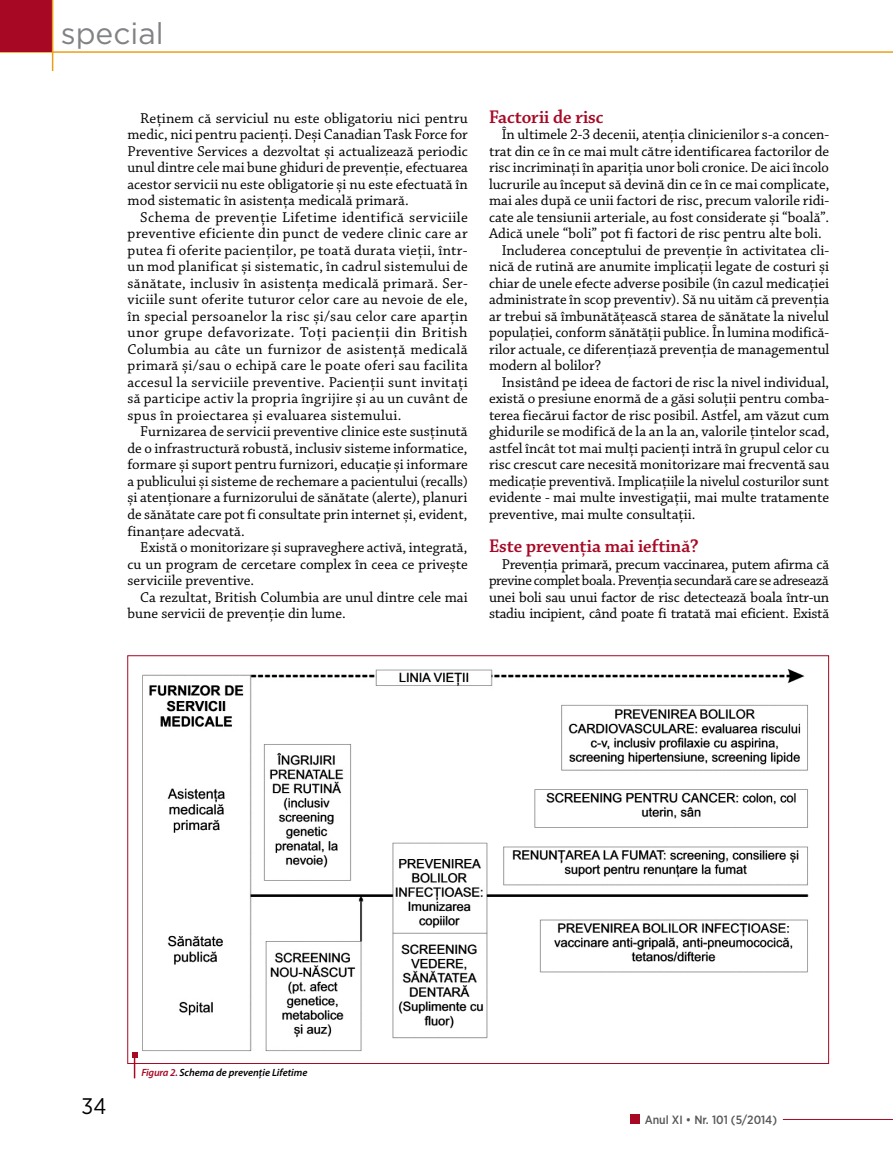
<style>
.page{position:relative;width:893px;height:1149px;background:#fff}
.page>*{position:absolute;margin:0;border:0;box-sizing:border-box;transform-origin:0 0}
.t1{font:30px "Gotham";color:#808285}
.t2{font:22.5px "Gotham Narrow";color:#000}
.t3{font:19.5px "Chaparral Pro Semibold Subh";color:#a70925}
.t4{font:15px/16.5px "Chaparral Pro";color:#000;text-align:justify}
.t5{font:500 12px "Gotham Narrow";color:#58595b}
.t6{font:italic 600 10.5px "Myriad Pro";color:#000}
.s1{color:#a70925}
</style>
<div class="page">
<hr style="left:783px;top:1118px;width:110px;height:1px;background:#a70925">
<div style="left:631px;top:1114px;width:9px;height:9px;background:#a70925"></div>
<hr style="left:0;top:51px;width:893px;height:2px;background:#ed9e19">
<div style="left:0;top:0;width:52px;height:51px;background:#a70925"></div>
<hr style="left:52px;top:0;width:1px;height:71px;background:#ed9e19">
<img style="left:142px;top:669px;width:667px;height:383px">
<svg style="left:132px;top:1052px;width:6px;height:25px"></svg>
<h1 class="t1" style="left:61px;top:14px;width:104px">special</h1>
<p class="t4" style="left:128px;top:110px;width:342px;text-indent:13px">Reținem că serviciul nu este obligatoriu nici pentru medic, nici pentru pacienți. Deși Canadian Task Force for Preventive Services a dezvoltat și actualizează periodic unul dintre cele mai bune ghiduri de prevenție, efectuarea acestor servicii nu este obligatorie și nu este efectuată în mod sistematic în asistența medicală primară.</p>
<p class="t4" style="left:128px;top:209px;width:342px;text-indent:13px">Schema de prevenție Lifetime identifică serviciile preventive eficiente din punct de vedere clinic care ar putea fi oferite pacienților, pe toată durata vieții, într&shy;un mod planificat și sistematic, în cadrul sistemului de sănătate, inclusiv în asistența medicală primară. Ser&shy;viciile sunt oferite tuturor celor care au nevoie de ele, în special persoanelor la risc și/sau celor care aparțin unor grupe defavorizate. Toți pacienții din British Columbia au câte un furnizor de asistență medicală primară și/sau o echipă care le poate oferi sau facilita accesul la serviciile preventive. Pacienții sunt invitați să participe activ la propria îngrijire și au un cuvânt de spus în proiectarea și evaluarea sistemului.</p>
<p class="t4" style="left:128px;top:424px;width:342px;text-indent:13px">Furnizarea de servicii preventive clinice este susținută de o infrastructură robustă, inclusiv sisteme informatice, formare și suport pentru furnizori, educație și informare a publicului și sisteme de rechemare a pacientului (recalls) și atenționare a furnizorului de sănătate (alerte), planuri de sănătate care pot fi consultate prin internet și, evident, finanțare adecvată.</p>
<p class="t4" style="left:128px;top:539px;width:342px;text-indent:13px">Există o monitorizare și supraveghere activă, integrată, cu un program de cercetare complex în ceea ce privește serviciile preventive.</p>
<p class="t4" style="left:128px;top:589px;width:342px;text-indent:13px">Ca rezultat, British Columbia are unul dintre cele mai bune servicii de prevenție din lume.</p>
<h3 class="t3" style="left:489px;top:106px;width:116px">Factorii de risc</h3>
<p class="t4" style="left:502px;top:127px;width:329px">În ultimele 2-3 decenii, atenția clinicienilor s-a concen-</p>
<p class="t4" style="left:489px;top:143px;width:342px">trat din ce în ce mai mult către identificarea factorilor de</p>
<p class="t4" style="left:489px;top:160px;width:342px">risc incriminați în apariția unor boli cronice. De aici încolo</p>
<p class="t4" style="left:489px;top:176px;width:342px">lucrurile au început să devină din ce în ce mai complicate,</p>
<p class="t4" style="left:489px;top:193px;width:342px">mai ales după ce unii factori de risc, precum valorile ridi-</p>
<p class="t4" style="left:489px;top:209px;width:342px">cate ale tensiunii arteriale, au fost considerate și “boală”.</p>
<p class="t4" style="left:489px;top:226px;width:334px">Adică unele “boli” pot fi factori de risc pentru alte boli.</p>
<p class="t4" style="left:502px;top:242px;width:329px">Includerea conceptului de prevenție în activitatea cli-</p>
<p class="t4" style="left:489px;top:259px;width:342px">nică de rutină are anumite implicații legate de costuri și</p>
<p class="t4" style="left:489px;top:275px;width:342px">chiar de unele efecte adverse posibile (în cazul medicației</p>
<p class="t4" style="left:489px;top:292px;width:342px">administrate în scop preventiv). Să nu uităm că prevenția</p>
<p class="t4" style="left:489px;top:308px;width:342px">ar trebui să îmbunătățească starea de sănătate la nivelul</p>
<p class="t4" style="left:489px;top:325px;width:341px">populației, conform sănătății publice. În lumina modifică-</p>
<p class="t4" style="left:489px;top:341px;width:342px">rilor actuale, ce diferențiază prevenția de managementul</p>
<p class="t4" style="left:489px;top:358px;width:114px">modern al bolilor?</p>
<p class="t4" style="left:502px;top:374px;width:329px">Insistând pe ideea de factori de risc la nivel individual,</p>
<p class="t4" style="left:489px;top:391px;width:342px">există o presiune enormă de a găsi soluții pentru comba-</p>
<p class="t4" style="left:489px;top:407px;width:342px">terea fiecărui factor de risc posibil. Astfel, am văzut cum</p>
<p class="t4" style="left:489px;top:424px;width:342px">ghidurile se modifică de la an la an, valorile țintelor scad,</p>
<p class="t4" style="left:489px;top:440px;width:342px">astfel încât tot mai mulți pacienți intră în grupul celor cu</p>
<p class="t4" style="left:489px;top:457px;width:342px">risc crescut care necesită monitorizare mai frecventă sau</p>
<p class="t4" style="left:489px;top:473px;width:342px">medicație preventivă. Implicațiile la nivelul costurilor sunt</p>
<p class="t4" style="left:489px;top:490px;width:342px">evidente - mai multe investigații, mai multe tratamente</p>
<p class="t4" style="left:489px;top:506px;width:208px">preventive, mai multe consultații.</p>
<h3 class="t3" style="left:489px;top:535px;width:211px">Este prevenția mai ieftină?</h3>
<p class="t4" style="left:489px;top:556px;width:342px;text-indent:13px">Prevenția primară, precum vaccinarea, putem afirma că previne complet boala. Prevenția secundară care se adresează unei boli sau unui factor de risc detectează boala într-un stadiu incipient, când poate fi tratată mai eficient. Există</p>
<h2 class="t2" style="left:82px;top:1091px;width:26px">34</h2>
<p class="t6" style="left:141px;top:1065px;width:168px"><span class="s1">Figura 2.</span> Schema de prevenție Lifetime</p>
<p class="t5" style="left:645px;top:1111px;width:134px">Anul XI • Nr. 101 (5/2014)</p>
</div>
